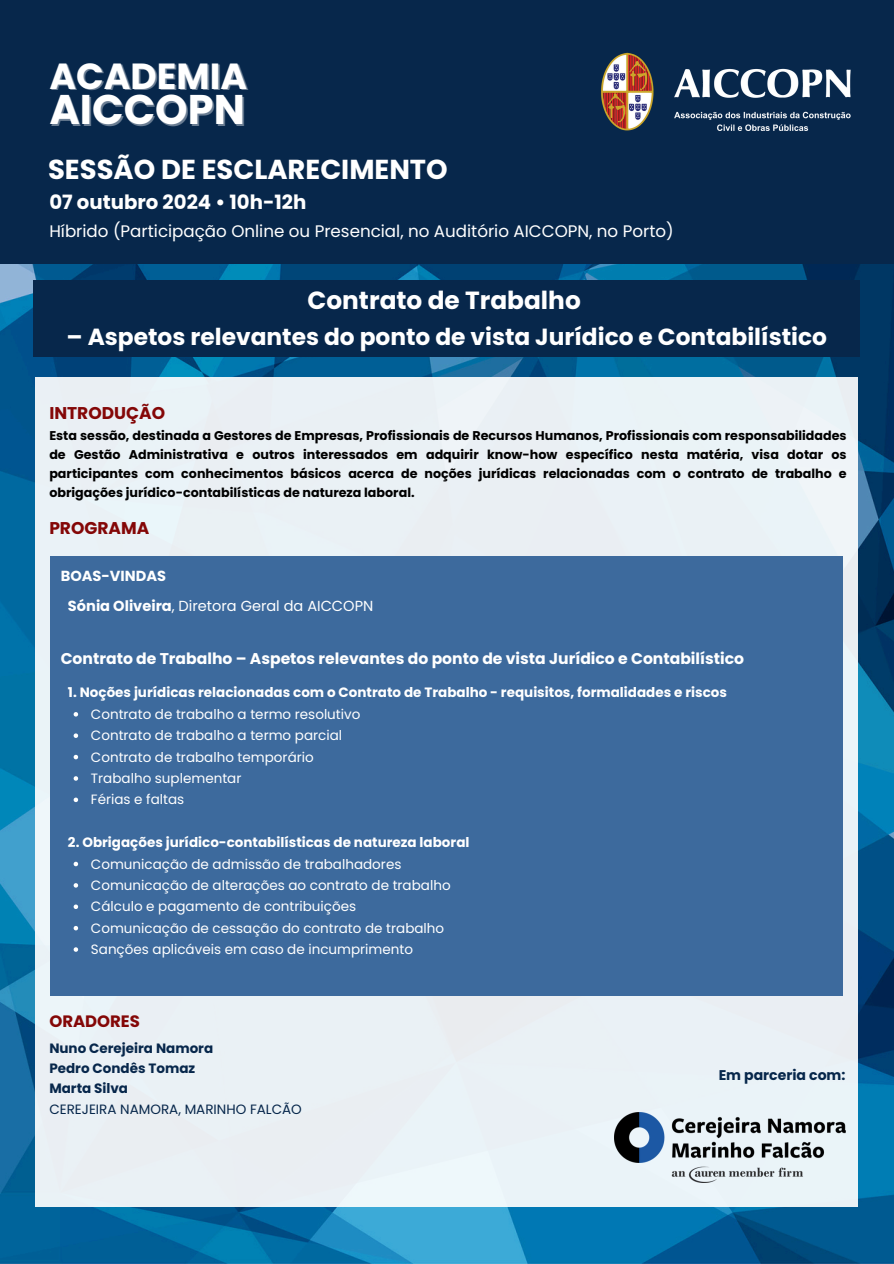
<style>
.page{position:relative;width:894px;height:1264px;background:#fff}
.page>*{position:absolute;margin:0;border:0;box-sizing:border-box;transform-origin:0 0}
.t1{font:700 41.4px "Poppins";color:#fff}
.t2{font:700 36.3px "Poppins";color:#fff}
.t3{font:700 27.45px "Poppins";color:#fff}
.t4{font:700 24.75px "Poppins";color:#fff}
.t5{font:700 23.25px "Poppins";color:#fff}
.t6{font:700 19.65px "Poppins";color:#fff}
.t7{font:700 16.95px "Poppins";color:#840707}
.t8{font:16.65px "Poppins";color:#fff}
.t9{font:700 16.5px "Poppins";color:#840707}
.t10{font:700 15.6px "Poppins";color:#fff}
.t11{font:14.55px "Poppins";color:#fff}
.t12{font:700 14.55px "Poppins";color:#fff}
.t13{font:700 14.1px "Poppins";color:#07274b}
.t14{font:13.5px "Poppins";color:#fff}
.t15{font:700 13.5px "Poppins";color:#fff}
.t16{font:700 13.5px "Poppins";color:#07274b}
.t17{font:13.5px "Poppins";color:#07274b}
.t18{font:700 12.75px/19px "Poppins";color:#000;text-align:justify}
.s1{font-weight:700}
</style>
<div class="page">
<img style="left:0;top:0;width:893px;height:1263px">
<div style="left:35px;top:377px;width:823px;height:829px;background:#eaf1f5"></div>
<div style="left:34px;top:281px;width:825px;height:76px;background:#07274b"></div>
<div style="left:0;top:0;width:892px;height:264px;background:#07274b"></div>
<img style="left:601px;top:52px;width:250px;height:79px">
<img style="left:614px;top:1112px;width:230px;height:70px">
<div style="left:51px;top:556px;width:791px;height:440px;background:#3d6a9d"></div>
<svg style="left:74px;top:712px;width:4px;height:4px"></svg>
<svg style="left:74px;top:733px;width:4px;height:5px"></svg>
<svg style="left:74px;top:754px;width:4px;height:5px"></svg>
<svg style="left:74px;top:776px;width:4px;height:4px"></svg>
<svg style="left:74px;top:797px;width:4px;height:5px"></svg>
<svg style="left:74px;top:861px;width:4px;height:5px"></svg>
<svg style="left:74px;top:883px;width:4px;height:4px"></svg>
<svg style="left:74px;top:904px;width:4px;height:5px"></svg>
<svg style="left:74px;top:926px;width:4px;height:4px"></svg>
<svg style="left:74px;top:947px;width:4px;height:4px"></svg>
<p class="t2" style="left:49px;top:51px;width:199px">ACADEMIA</p>
<h4 class="t1" style="left:49px;top:81px;width:197px">AICCOPN</h4>
<p class="t3" style="left:48px;top:150px;width:401px">SESSÃO DE ESCLARECIMENTO</p>
<p class="t6" style="left:49px;top:188px;width:258px">07 outubro 2024 • 10h-12h</p>
<p class="t8" style="left:49px;top:219px;width:625px">Híbrido (Participação Online ou Presencial, no Auditório AICCOPN, no Porto)</p>
<p class="t4" style="left:307px;top:282px;width:275px">Contrato de Trabalho</p>
<h6 class="t5" style="left:67px;top:320px;width:761px">– Aspetos relevantes do ponto de vista Jurídico e Contabilístico</h6>
<p class="t7" style="left:49px;top:401px;width:117px">INTRODUÇÃO</p>
<p class="t18" style="left:49px;top:425px;width:798px">Esta sessão, destinada a Gestores de Empresas, Profissionais de Recursos Humanos, Profissionais com responsabilidades de Gestão Administrativa e outros interessados em adquirir know-how específico nesta matéria, visa dotar os participantes com conhecimentos básicos acerca de noções jurídicas relacionadas com o contrato de trabalho e obrigações jurídico-contabilísticas de natureza laboral.</p>
<p class="t7" style="left:49px;top:516px;width:101px">PROGRAMA</p>
<p class="t12" style="left:61px;top:565px;width:107px">BOAS-VINDAS</p>
<p class="t11" style="left:68px;top:595px;width:307px"><span class="s1">Sónia Oliveira</span>, Diretora Geral da AICCOPN</p>
<p class="t10" style="left:61px;top:648px;width:684px">Contrato de Trabalho – Aspetos relevantes do ponto de vista Jurídico e Contabilístico</p>
<p class="t15" style="left:68px;top:683px;width:660px">1. Noções jurídicas relacionadas com o Contrato de Trabalho - requisitos, formalidades e riscos</p>
<p class="t14" style="left:91px;top:704px;width:271px">Contrato de trabalho a termo resolutivo</p>
<p class="t14" style="left:91px;top:726px;width:253px">Contrato de trabalho a termo parcial</p>
<p class="t14" style="left:91px;top:747px;width:224px">Contrato de trabalho temporário</p>
<p class="t14" style="left:91px;top:768px;width:152px">Trabalho suplementar</p>
<p class="t14" style="left:91px;top:790px;width:95px">Férias e faltas</p>
<p class="t15" style="left:68px;top:833px;width:403px">2. Obrigações jurídico-contabilísticas de natureza laboral</p>
<p class="t14" style="left:91px;top:854px;width:312px">Comunicação de admissão de trabalhadores</p>
<p class="t14" style="left:91px;top:875px;width:361px">Comunicação de alterações ao contrato de trabalho</p>
<p class="t14" style="left:91px;top:897px;width:267px">Cálculo e pagamento de contribuições</p>
<p class="t14" style="left:91px;top:918px;width:355px">Comunicação de cessação do contrato de trabalho</p>
<p class="t14" style="left:91px;top:939px;width:323px">Sanções aplicáveis em caso de incumprimento</p>
<h5 class="t9" style="left:49px;top:1009px;width:92px">ORADORES</h5>
<p class="t16" style="left:49px;top:1038px;width:165px">Nuno Cerejeira Namora</p>
<p class="t16" style="left:49px;top:1058px;width:147px">Pedro Condês Tomaz</p>
<p class="t16" style="left:49px;top:1079px;width:80px">Marta Silva</p>
<p class="t17" style="left:49px;top:1099px;width:254px">CEREJEIRA NAMORA, MARINHO FALCÃO</p>
<h3 class="t13" style="left:718px;top:1064px;width:128px">Em parceria com:</h3>
</div>
